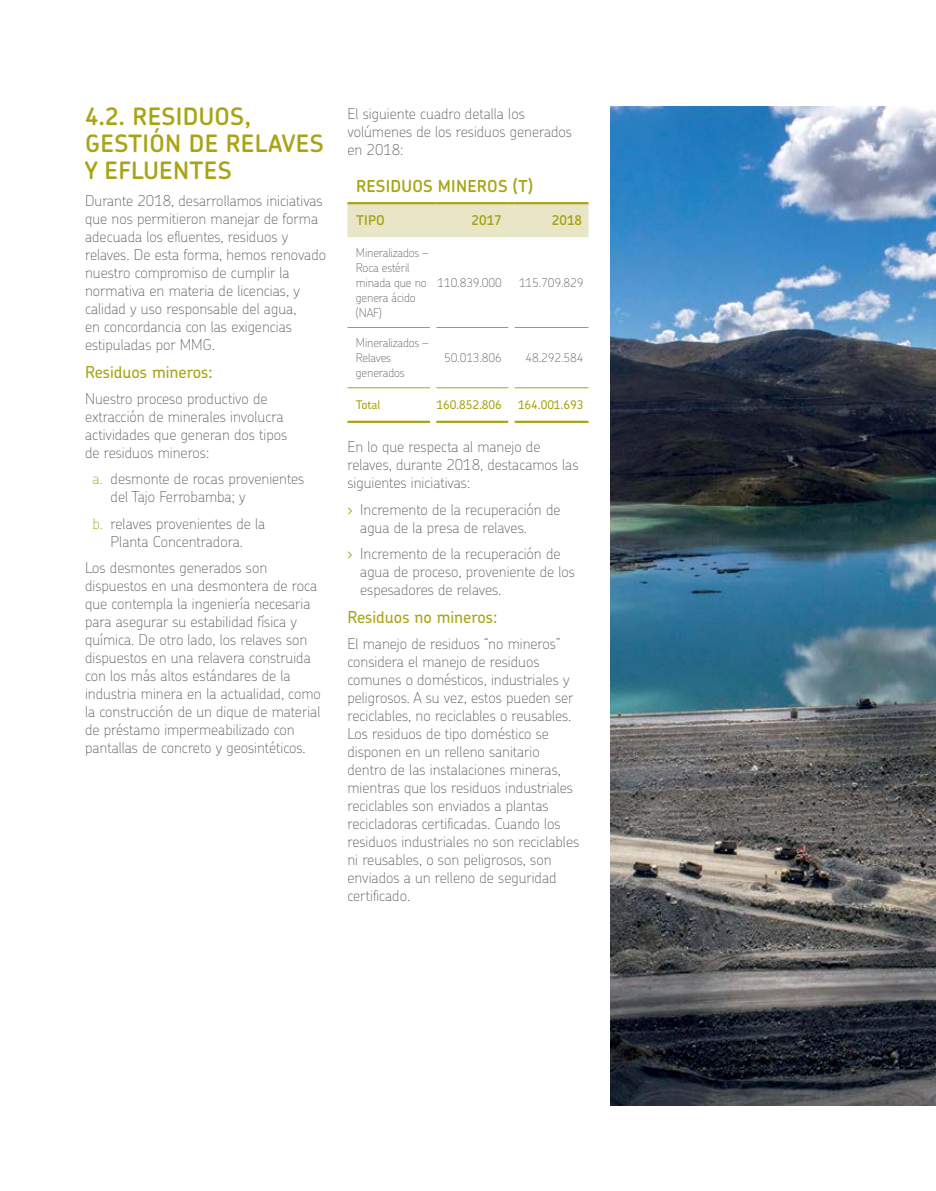
<style>
.page{position:relative;width:936px;height:1191px;background:#fff}
.page>*{position:absolute;margin:0;border:0;box-sizing:border-box;transform-origin:0 0}
.t1{font:600 24px/27px "Chevin Pro";letter-spacing:.015em;color:#a9a415}
.t2{font:500 16.5px "Chevin Pro";color:#a9a415}
.t3{font:600 16.5px "Chevin Pro";letter-spacing:.015em;color:#a9a415}
.t4{font:100 15px/18px "Chevin Pro";color:#5f6062}
.t5{font:600 13.5px "Chevin Pro";color:#a9a415}
.t6{font:100 12px/15px "Chevin Pro";letter-spacing:-.01em;color:#5f6062}
.t7{font:500 12px "Chevin Pro";letter-spacing:-.01em;color:#a9a415}
.s1{color:#a9a415}
.s2{font-weight:300;color:#a9a415}
</style>
<div class="page">
<img style="left:610px;top:106px;width:325px;height:1000px">
<hr style="left:347px;top:387px;width:83px;height:1px;background:#a9a415">
<hr style="left:436px;top:387px;width:72px;height:1px;background:#a9a415">
<hr style="left:514px;top:387px;width:74px;height:1px;background:#a9a415">
<hr style="left:347px;top:327px;width:83px;height:1px;background:#a9a415">
<hr style="left:436px;top:327px;width:72px;height:1px;background:#a9a415">
<hr style="left:514px;top:327px;width:74px;height:1px;background:#a9a415">
<svg style="left:347px;top:202px;width:241px;height:35px;background:#e5e2bf"></svg>
<hr style="left:514px;top:202px;width:74px;height:2px;background:#a9a415">
<hr style="left:347px;top:421px;width:83px;height:2px;background:#a9a415">
<hr style="left:436px;top:421px;width:72px;height:2px;background:#a9a415">
<hr style="left:514px;top:421px;width:74px;height:2px;background:#a9a415">
<h1 class="t1" style="left:85px;top:103px;width:240px">4.2. RESIDUOS,<br>GESTIÓN DE RELAVES<br>Y EFLUENTES</h1>
<p class="t4" style="left:85px;top:191px;width:242px">Durante 2018, desarrollamos iniciativas que nos permitieron manejar de forma adecuada los efluentes, residuos y relaves. De esta forma, hemos renovado nuestro compromiso de cumplir la normativa en materia de licencias, y calidad y uso responsable del agua,<br>en concordancia con las exigencias estipuladas por MMG.</p>
<p class="t2" style="left:85px;top:361px;width:129px">Residuos mineros:</p>
<p class="t4" style="left:85px;top:389px;width:204px">Nuestro proceso productivo de extracción de minerales involucra actividades que generan dos tipos de residuos mineros:</p>
<p class="t4" style="left:111px;top:469px;width:195px;text-indent:-18px"><span class="s1">a.</span> desmonte de rocas provenientes del Tajo Ferrobamba; y</p>
<p class="t4" style="left:93px;top:514px;width:174px;text-align:center"><span class="s1">b.</span> relaves provenientes de la<br>Planta Concentradora.</p>
<p class="t4" style="left:85px;top:558px;width:237px">Los desmontes generados son dispuestos en una desmontera de roca que contempla la ingeniería necesaria para asegurar su estabilidad física y química. De otro lado, los relaves son dispuestos en una relavera construida con los más altos estándares de la industria minera en la actualidad, como la construcción de un dique de material de préstamo impermeabilizado con pantallas de concreto y geosintéticos.</p>
<p class="t4" style="left:347px;top:104px;width:226px">El siguiente cuadro detalla los volúmenes de los residuos generados en 2018:</p>
<p class="t3" style="left:356px;top:175px;width:178px">RESIDUOS MINEROS (T)</p>
<p class="t5" style="left:356px;top:211px;width:30px">TIPO</p>
<p class="t5" style="left:471px;top:211px;width:32px">2017</p>
<p class="t5" style="left:552px;top:211px;width:32px">2018</p>
<p class="t6" style="left:356px;top:245px;width:74px">Mineralizados –<br>Roca estéril minada que no genera ácido (NAF)</p>
<p class="t6" style="left:437px;top:275px;width:66px">110.839.000</p>
<p class="t6" style="left:519px;top:275px;width:66px">115.709.829</p>
<p class="t6" style="left:356px;top:335px;width:74px">Mineralizados –<br>Relaves generados</p>
<p class="t6" style="left:444px;top:350px;width:59px">50.013.806</p>
<p class="t6" style="left:525px;top:350px;width:59px">48.292.584</p>
<p class="t7" style="left:356px;top:397px;width:26px">Total</p>
<p class="t7" style="left:436px;top:397px;width:67px">160.852.806</p>
<p class="t7" style="left:518px;top:397px;width:67px">164.001.693</p>
<p class="t4" style="left:347px;top:437px;width:232px">En lo que respecta al manejo de relaves, durante 2018, destacamos las siguientes iniciativas:</p>
<p class="t4" style="left:360px;top:499px;width:202px;text-indent:-13px"><span class="s2">›</span> Incremento de la recuperación de agua de la presa de relaves.</p>
<p class="t4" style="left:360px;top:544px;width:216px;text-indent:-13px"><span class="s2">›</span> Incremento de la recuperación de agua de proceso, proveniente de los espesadores de relaves.</p>
<p class="t2" style="left:347px;top:606px;width:151px">Residuos no mineros:</p>
<p class="t4" style="left:347px;top:634px;width:233px">El manejo de residuos “no mineros” considera el manejo de residuos comunes o domésticos, industriales y peligrosos. A su vez, estos pueden ser reciclables, no reciclables o reusables.<br>Los residuos de tipo doméstico se disponen en un relleno sanitario dentro de las instalaciones mineras, mientras que los residuos industriales reciclables son enviados a plantas recicladoras certificadas. Cuando los residuos industriales no son reciclables ni reusables, o son peligrosos, son enviados a un relleno de seguridad certificado.</p>
</div>
